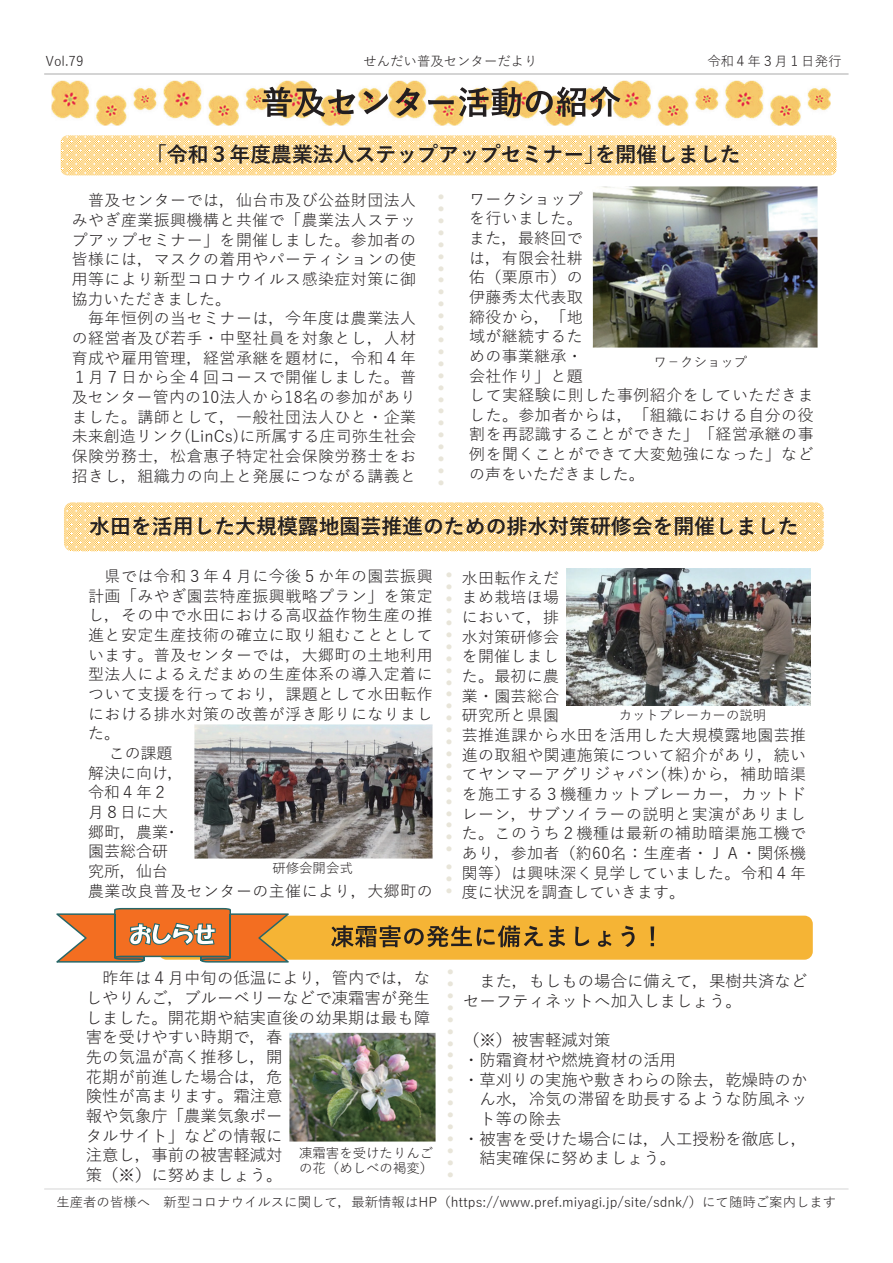
<style>
.page{position:relative;width:893px;height:1263px;background:#fff}
.page>*{position:absolute;margin:0;border:0;box-sizing:border-box;transform-origin:0 0}
.t1{font:700 20.85px "Yu Gothic";color:#231f20}
.t2{font:16.35px/19.6px "Yu Gothic";color:#231f20}
.t3{font:15.9px/19.6px "Yu Gothic";letter-spacing:.03em;color:#231f20}
.t4{font:13.35px/14.9px "Yu Gothic";color:#231f20}
.t5{font:6px/11.9px "MS Mincho";color:#e8e5d9;text-align:justify}
</style>
<div class="page">
<hr style="left:44px;top:74px;width:805px;height:1px;background:#030303">
<hr style="left:44px;top:1189px;width:805px;height:1px;background:#030303">
<svg style="left:61px;top:135px;width:775px;height:40px;background:#fddd9e"></svg>
<svg style="left:64px;top:502px;width:760px;height:49px;background:#fddd9d"></svg>
<img style="left:290px;top:1032px;width:146px;height:110px">
<svg style="left:56px;top:907px;width:757px;height:56px"></svg>
<svg style="left:51px;top:80px;width:780px;height:46px"></svg>
<svg style="left:262px;top:86px;width:358px;height:31px"></svg>
<img style="left:592px;top:186px;width:226px;height:162px">
<svg style="left:194px;top:724px;width:239px;height:135px;background:#83807f"></svg>
<img style="left:566px;top:568px;width:245px;height:138px">
<p class="t4" style="left:45px;top:52px;width:40px">Vol.79</p>
<p class="t4" style="left:363px;top:52px;width:176px">せんだい普及センターだより</p>
<p class="t4" style="left:707px;top:52px;width:136px">令和４年３⽉１⽇発⾏</p>
<p class="t1" style="left:156px;top:143px;width:586px">｢令和３年度農業法⼈ステップアップセミナー｣を開催しました</p>
<p class="t5" style="left:438px;top:191px;width:7px">● ● ● ● ● ● ● ● ● ● ● ● ● ● ● ● ● ● ● ● ● ● ● ● ●</p>
<p class="t1" style="left:89px;top:514px;width:711px">⽔⽥を活⽤した⼤規模露地園芸推進のための排⽔対策研修会を開催しました</p>
<p class="t3" style="left:72px;top:189px;width:346px">　普及センターでは，仙台市及び公益財団法人みやぎ産業振興機構と共催で「農業法人ステップアップセミナー」を開催しました。参加者の皆様には，マスクの着用やパーティションの使用等により新型コロナウイルス感染症対策に御協力いただきました。<br>　毎年恒例の当セミナーは，今年度は農業法人の経営者及び若手・中堅社員を対象とし，人材育成や雇用管理，経営承継を題材に，令和４年<br>１月７日から全４回コースで開催しました。普及センター管内の10法人から18名の参加がありました。講師として，一般社団法人ひと・企業未来創造リンク(LinCs)に所属する庄司弥生社会保険労務士，松倉惠子特定社会保険労務士をお招きし，組織力の向上と発展につながる講義と</p>
<p class="t3" style="left:469px;top:187px;width:346px">ワークショップ<br>を行いました。<br>また，最終回で<br>は，有限会社耕<br>佑（栗原市）の<br>伊藤秀太代表取<br>締役から，「地<br>域が継続するた<br>めの事業継承・<br>会社作り」と題<br>して実経験に則した事例紹介をしていただきました。参加者からは，「組織における自分の役割を再認識することができた」「経営承継の事例を聞くことができて大変勉強になった」などの声をいただきました。</p>
<p class="t2" style="left:469px;top:187px;width:346px">とワークショッ<br>プを⾏いました。<br>また，最終回で<br>は，有限会社耕<br>佑（栗原市）の<br>伊藤秀太代表取<br>締役から，「地<br>域が継続するた<br>めの事業継承・<br>会社作り」と題<br>して実経験に則した事例紹介をしていただきました。参加者からは，「組織における⾃分の役割を再認識することができた」「経営承継の事例を聞くことができて⼤変勉強になった」などの声をいただきました。</p>
<p class="t2" style="left:72px;top:189px;width:346px;text-indent:16px">普及センターでは，仙台市及び公益財団法⼈みやぎ産業振興機構と共催で｢農業法⼈ステップアップセミナー｣を開催しました。参加者の皆様には，マスクの着⽤やパーティションの使⽤等により新型コロナウイルス感染症対策に御協⼒いただきました。</p>
<p class="t2" style="left:72px;top:307px;width:349px;text-indent:16px">毎年恒例の当セミナーは，今年度は農業法⼈の経営者及び若⼿・中堅社員を対象とし，⼈材育成や雇⽤管理，経営承継を題材に，令和４年<br>１⽉７⽇から全４回コースで開催しました。普及センター管内の10法⼈から18名の参加がありました。講師として，⼀般社団法⼈ひと・企業未来創造リンク(LinCs)に所属する庄司弥⽣社会保険労務⼠，松倉惠⼦特定社会保険労務⼠をお招きし，組織⼒の向上と発展につながる講義</p>
<p class="t4" style="left:653px;top:353px;width:95px">ワ−クショップ</p>
<p class="t2" style="left:88px;top:564px;width:346px;text-indent:16px">県では令和３年４⽉に今後5か年の園芸振興計画「みやぎ園芸特産振興戦略プラン」を策定し，その中で⽔⽥における⾼収益作物⽣産の推進と安定⽣産技術の確⽴に取り組むこととしています。普及センターでは，⼤郷町の⼟地利⽤型法⼈によるえだまめの⽣産体系の導⼊定着について⽀援を⾏っており，課題として⽔⽥転作における排⽔対策の改善が浮き彫りになりました。</p>
<p class="t3" style="left:88px;top:564px;width:346px">　県では令和３年４月に今後５か年の園芸振興計画「みやぎ園芸特産振興戦略プラン」を策定し，その中で水田における高収益作物生産の推進と安定生産技術の確立に取り組むこととしています。普及センターでは，大郷町の土地利用型法人によるえだまめの生産体系の導入定着について支援を行っており，課題として水田転作における排水対策の改善が浮き彫りになりました。<br>　この課題<br>解決に向け，<br>令和４年２<br>月８日に大<br>郷町，農業･<br>園芸総合研<br>究所，仙台<br>農業改良普及センターの主催により，大郷町の</p>
<p class="t3" style="left:462px;top:566px;width:346px">水田転作えだ<br>まめ栽培ほ場<br>において，排<br>水対策研修会<br>を開催しまし<br>た。最初に農<br>業・園芸総合<br>研究所と県園<br>芸推進課から水田を活用した大規模露地園芸推進の取組や関連施策について紹介があり，続いてヤンマーアグリジャパン(株)から，補助暗渠を施工する３機種カットブレーカー，カットドレーン，サブソイラーの説明と実演がありました。このうち２機種は最新の補助暗渠施工機であり，参加者（約60名：生産者・ＪＡ・関係機関等）は興味深く見学していました。令和４年度に状況を調査していきます。</p>
<p class="t2" style="left:461px;top:566px;width:346px">⽔⽥転作えだ<br>まめ栽培ほ場<br>において，排<br>⽔対策研修会<br>を開催しまし<br>た。最初に農<br>業・園芸総合<br>研究所と県園<br>芸推進課から⽔⽥を活⽤した⼤規模露地園芸推進の取組や関連施策について紹介があり，続いてヤンマーアグリジャパン(株)から，補助暗渠を施⼯する３機種カットブレーカー，カットドレーン，サブソイラーの説明と実演がありました。このうち２機種は最新の補助暗渠施⼯機であり，参加者（約60名：⽣産者・ＪＡ・関係機関等）は興味深く⾒学していました。令和４年度に状況を調査していきます。</p>
<p class="t5" style="left:446px;top:569px;width:7px">● ● ● ● ● ● ● ● ● ● ● ● ● ● ● ● ● ● ● ● ● ● ● ●</p>
<p class="t5" style="left:446px;top:861px;width:7px">● ● ●</p>
<p class="t4" style="left:619px;top:705px;width:149px">カットブレーカーの説明</p>
<p class="t2" style="left:90px;top:744px;width:346px;text-indent:16px">この課題<br>解決に向け，<br>令和４年２<br>⽉８⽇に⼤<br>郷町，農業･<br>園芸総合研<br>究所，仙台<br>農業改良普及センターの主催により，⼤郷町の</p>
<p class="t4" style="left:272px;top:859px;width:82px">研修会開会式</p>
<p class="t2" style="left:86px;top:966px;width:346px;text-indent:16px">昨年は４⽉中旬の低温により，管内では，なしやりんご，ブルーベリーなどで凍霜害が発⽣しました。開花期や結実直後の幼果期は最も障害を受けやすい時期で，春<br>先の気温が⾼く推移し，開<br>花期が前進した場合は，危<br>険性が⾼まります。霜注意<br>報や気象庁「農業気象ポー<br>タルサイト」などの情報に<br>注意し，事前の被害軽減対<br>策（※）に努めましょう。</p>
<p class="t4" style="left:299px;top:1144px;width:136px">凍霜害を受けたりんごの花（めしべの褐変）</p>
<p class="t5" style="left:447px;top:966px;width:7px">● ● ● ● ● ● ● ● ● ● ● ● ● ● ● ● ● ●</p>
<p class="t2" style="left:463px;top:969px;width:346px;text-indent:16px">また，もしもの場合に備えて，果樹共済などセーフティネットへ加⼊しましょう。</p>
<p class="t2" style="left:463px;top:1028px;width:149px">（※）被害軽減対策</p>
<p class="t2" style="left:463px;top:1048px;width:215px">・防霜資材や燃焼資材の活⽤</p>
<p class="t2" style="left:463px;top:1068px;width:346px">・草刈りの実施や敷きわらの除去，乾燥時のか</p>
<p class="t2" style="left:479px;top:1087px;width:329px">ん⽔，冷気の滞留を助⻑するような防⾵ネッ</p>
<p class="t2" style="left:479px;top:1107px;width:83px">ト等の除去</p>
<p class="t2" style="left:463px;top:1126px;width:346px">・被害を受けた場合には，⼈⼯授粉を徹底し，</p>
<p class="t2" style="left:479px;top:1146px;width:198px">結実確保に努めましょう。</p>
<p class="t4" style="left:56px;top:1193px;width:781px">⽣産者の皆様へ 新型コロナウイルスに関して，最新情報はHP（https://www.pref.miyagi.jp/site/sdnk/）にて随時ご案内します</p>
</div>
